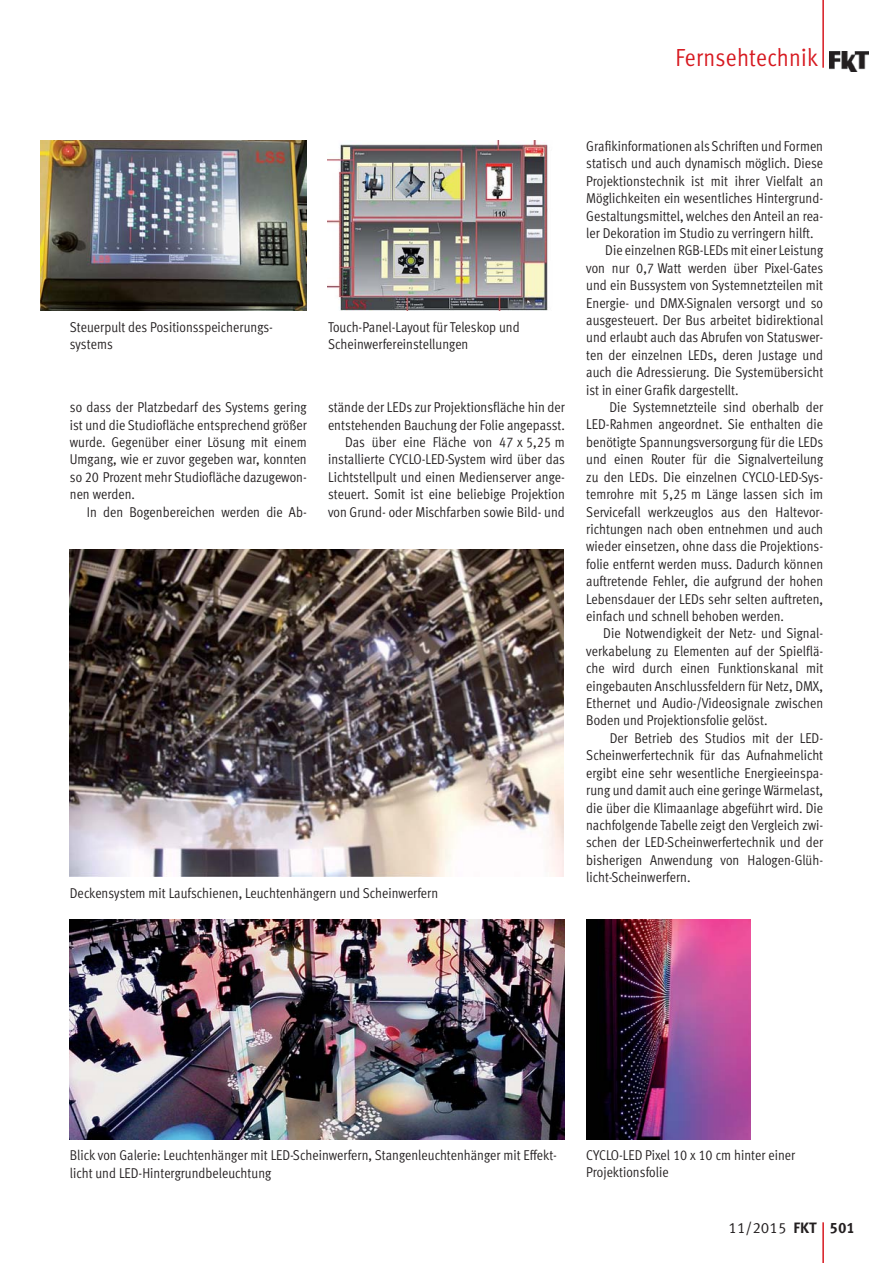
<style>
.page{position:relative;width:893px;height:1263px;background:#fff}
.page>*{position:absolute;margin:0;border:0;box-sizing:border-box;transform-origin:0 0}
.t1{font:24.75px "Meta OT Cond Norm";letter-spacing:.01em;color:#d71920}
.t2{font:15px "Meta OT Norm";color:#231f20}
.t3{font:14.25px/17.4px "Meta OT Cond Norm";color:#231f20}
.s1{font-family:"Meta OT";font-weight:700}
</style>
<div class="page">
<img style="left:829px;top:51px;width:38px;height:20px">
<hr style="left:822px;top:0;width:1px;height:68px;background:#d71920">
<hr style="left:822px;top:1221px;width:1px;height:41px;background:#d71920">
<img style="left:327px;top:140px;width:221px;height:170px">
<img style="left:40px;top:140px;width:266px;height:170px">
<img style="left:70px;top:550px;width:493px;height:326px">
<img style="left:70px;top:919px;width:494px;height:220px">
<img style="left:586px;top:919px;width:164px;height:219px">
<h1 class="t1" style="left:675px;top:49px;width:144px">Fernsehtechnik</h1>
<p class="t3" style="left:70px;top:319px;width:204px">Steuerpult des Positionsspeicherungs&shy;systems</p>
<p class="t3" style="left:328px;top:319px;width:193px">Touch-Panel-Layout für Teleskop und<br>Scheinwerfereinstellungen</p>
<p class="t3" style="left:70px;top:400px;width:238px;text-align:justify">so dass der Platzbedarf des Systems gering ist und die Studiofläche entsprechend größer wurde. Gegenüber einer Lösung mit einem Umgang, wie er zuvor gegeben war, konnten so 20 Prozent mehr Studiofläche dazugewon&shy;nen werden.</p>
<p class="t3" style="left:87px;top:504px;width:221px">In den Bogenbereichen werden die Ab-</p>
<p class="t3" style="left:328px;top:400px;width:238px;text-align:right">stände der LEDs zur Projektionsfläche hin der entstehenden Bauchung der Folie angepasst.<br>Das über eine Fläche von 47 x 5,25 m installierte CYCLO-LED-System wird über das Lichtstellpult und einen Medienserver ange&shy;steuert. Somit ist eine beliebige Projektion von Grund- oder Mischfarben sowie Bild- und</p>
<p class="t3" style="left:70px;top:885px;width:370px">Deckensystem mit Laufschienen, Leuchtenhängern und Scheinwerfern</p>
<p class="t3" style="left:586px;top:139px;width:238px">Grafikinformationen als Schriften und Formen</p>
<p class="t3" style="left:586px;top:156px;width:238px">statisch und auch dynamisch möglich. Diese</p>
<p class="t3" style="left:586px;top:173px;width:238px">Projektionstechnik ist mit ihrer Vielfalt an</p>
<p class="t3" style="left:586px;top:191px;width:238px">Möglichkeiten ein wesentliches Hintergrund-</p>
<p class="t3" style="left:586px;top:208px;width:238px">Gestaltungsmittel, welches den Anteil an rea-</p>
<p class="t3" style="left:586px;top:226px;width:229px">ler Dekoration im Studio zu verringern hilft.</p>
<p class="t3" style="left:605px;top:243px;width:219px">Die einzelnen RGB-LEDs mit einer Leistung</p>
<p class="t3" style="left:586px;top:260px;width:238px">von nur 0,7 Watt werden über Pixel-Gates</p>
<p class="t3" style="left:586px;top:278px;width:238px">und ein Bussystem von Systemnetzteilen mit</p>
<p class="t3" style="left:586px;top:295px;width:238px">Energie- und DMX-Signalen versorgt und so</p>
<p class="t3" style="left:586px;top:313px;width:238px">ausgesteuert. Der Bus arbeitet bidirektional</p>
<p class="t3" style="left:586px;top:330px;width:238px">und erlaubt auch das Abrufen von Statuswer-</p>
<p class="t3" style="left:586px;top:347px;width:238px">ten der einzelnen LEDs, deren Justage und</p>
<p class="t3" style="left:586px;top:365px;width:238px">auch die Adressierung. Die Systemübersicht</p>
<p class="t3" style="left:586px;top:382px;width:154px">ist in einer Grafik dargestellt.</p>
<p class="t3" style="left:609px;top:400px;width:215px">Die Systemnetzteile sind oberhalb der</p>
<p class="t3" style="left:586px;top:417px;width:238px">LED-Rahmen angeordnet. Sie enthalten die</p>
<p class="t3" style="left:586px;top:434px;width:238px">benötigte Spannungsversorgung für die LEDs</p>
<p class="t3" style="left:586px;top:452px;width:238px">und einen Router für die Signalverteilung</p>
<p class="t3" style="left:586px;top:469px;width:238px">zu den LEDs. Die einzelnen CYCLO-LED-Sys-</p>
<p class="t3" style="left:586px;top:487px;width:238px">temrohre mit 5,25 m Länge lassen sich im</p>
<p class="t3" style="left:586px;top:504px;width:238px">Servicefall werkzeuglos aus den Haltevor-</p>
<p class="t3" style="left:586px;top:521px;width:238px">richtungen nach oben entnehmen und auch</p>
<p class="t3" style="left:586px;top:539px;width:238px">wieder einsetzen, ohne dass die Projektions-</p>
<p class="t3" style="left:586px;top:556px;width:238px">folie entfernt werden muss. Dadurch können</p>
<p class="t3" style="left:586px;top:574px;width:238px">auftretende Fehler, die aufgrund der hohen</p>
<p class="t3" style="left:586px;top:591px;width:238px">Lebensdauer der LEDs sehr selten auftreten,</p>
<p class="t3" style="left:586px;top:608px;width:199px">einfach und schnell behoben werden.</p>
<p class="t3" style="left:603px;top:626px;width:221px">Die Notwendigkeit der Netz- und Signal-</p>
<p class="t3" style="left:586px;top:643px;width:238px">verkabelung zu Elementen auf der Spielflä-</p>
<p class="t3" style="left:586px;top:661px;width:238px">che wird durch einen Funktionskanal mit</p>
<p class="t3" style="left:586px;top:678px;width:238px">eingebauten Anschlussfeldern für Netz, DMX,</p>
<p class="t3" style="left:586px;top:695px;width:238px">Ethernet und Audio-/Videosignale zwischen</p>
<p class="t3" style="left:586px;top:713px;width:183px">Boden und Projektionsfolie gelöst.</p>
<p class="t3" style="left:609px;top:730px;width:215px">Der Betrieb des Studios mit der LED-</p>
<p class="t3" style="left:586px;top:748px;width:238px">Scheinwerfertechnik für das Aufnahmelicht</p>
<p class="t3" style="left:586px;top:765px;width:238px">ergibt eine sehr wesentliche Energieeinspa-</p>
<p class="t3" style="left:586px;top:782px;width:238px">rung und damit auch eine geringe Wärmelast,</p>
<p class="t3" style="left:586px;top:800px;width:238px">die über die Klimaanlage abgeführt wird. Die</p>
<p class="t3" style="left:586px;top:817px;width:238px">nachfolgende Tabelle zeigt den Vergleich zwi-</p>
<p class="t3" style="left:586px;top:835px;width:238px">schen der LED-Scheinwerfertechnik und der</p>
<p class="t3" style="left:586px;top:852px;width:238px">bisherigen Anwendung von Halogen-Glüh-</p>
<p class="t3" style="left:586px;top:869px;width:106px">licht-Scheinwerfern.</p>
<p class="t3" style="left:70px;top:1147px;width:488px">Blick von Galerie: Leuchtenhänger mit LED-Scheinwerfern, Stangenleuchtenhänger mit Effekt&shy;licht und LED-Hintergrundbeleuchtung</p>
<p class="t3" style="left:586px;top:1147px;width:210px">CYCLO-LED Pixel 10 x 10 cm hinter einer<br>Projektionsfolie</p>
<p class="t2" style="left:728px;top:1218px;width:128px">11/2015 <span class="s1">FKT 501</span></p>
</div>
